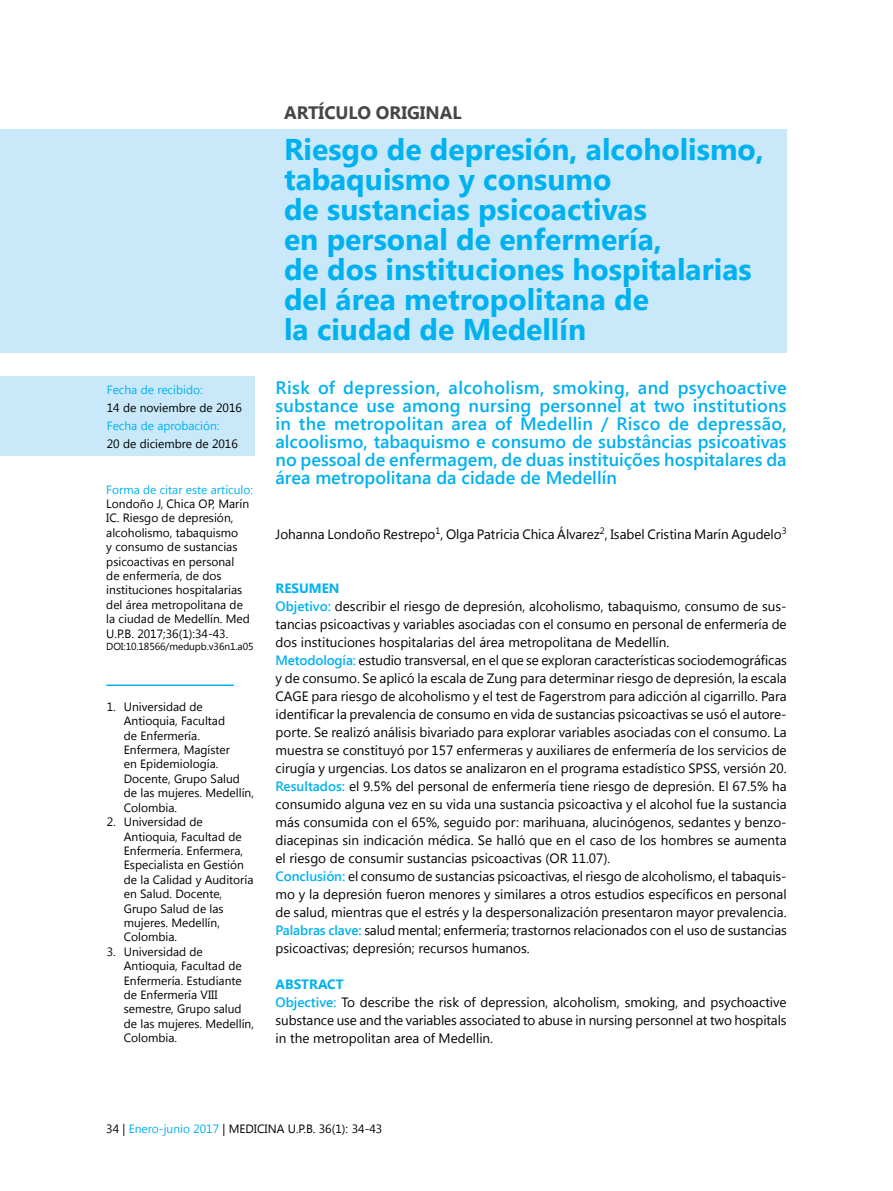
<style>
.page{position:relative;width:893px;height:1191px;background:#fff}
.page>*{position:absolute;margin:0;border:0;box-sizing:border-box;transform-origin:0 0}
.t1{font:700 30px/30px "Segoe UI";color:#00b1f0}
.t2{font:600 18px/18px "Segoe UI";color:#00b1f0;text-align:justify}
.t3{font:700 18px "Segoe UI";color:#464646}
.t4{font:13.5px/18px "Segoe UI";color:#000}
.t5{font:12px/14.4px "Segoe UI";color:#000}
.t6{font:12px "Segoe UI";color:#00b1f0}
.t7{font:10.2px "Segoe UI";letter-spacing:-.01em;color:#000}
.s1{font-weight:700;color:#00b1f0}
.s2{font-weight:600;color:#00b1f0}
.s3{color:#00b1f0}
</style>
<div class="page">
<div style="left:0;top:130px;width:787px;height:223px;background:#c9e8f9"></div>
<div style="left:0;top:376px;width:254px;height:80px;background:#c9e8f9"></div>
<hr style="left:106px;top:684px;width:128px;height:2px;background:#00b1f0">
<p class="t6" style="left:107px;top:382px;width:97px">Fecha de recibido:</p>
<p class="t5" style="left:107px;top:400px;width:137px">14 de noviembre de 2016</p>
<p class="t6" style="left:107px;top:418px;width:114px">Fecha de aprobación:</p>
<p class="t5" style="left:107px;top:436px;width:133px">20 de diciembre de 2016</p>
<p class="t6" style="left:106px;top:481px;width:148px">Forma de citar este artículo:</p>
<p class="t5" style="left:106px;top:496px;width:145px">Londoño J, Chica OP, Marín<br>IC. Riesgo de depresión, alcoholismo, tabaquismo<br>y consumo de sustancias psicoactivas en personal de enfermería, de dos instituciones hospitalarias del área metropolitana de la ciudad de Medellín. Med<br>U.P.B. 2017;36(1):34-43.</p>
<p class="t7" style="left:106px;top:639px;width:149px">DOI:10.18566/medupb.v36n1.a05</p>
<p class="t5" style="left:124px;top:699px;width:132px;text-indent:-17px">1. Universidad de<br>Antioquia, Facultad<br>de Enfermería.<br>Enfermera, Magíster<br>en Epidemiología.<br>Docente, Grupo Salud de las mujeres. Medellín,<br>Colombia.</p>
<p class="t5" style="left:124px;top:814px;width:131px;text-indent:-17px">2. Universidad de<br>Antioquia, Facultad de<br>Enfermería. Enfermera,<br>Especialista en Gestión de la Calidad y Auditoría en Salud. Docente,<br>Grupo Salud de las mujeres. Medellín,<br>Colombia.</p>
<p class="t5" style="left:124px;top:943px;width:132px;text-indent:-17px">3. Universidad de<br>Antioquia, Facultad de<br>Enfermería. Estudiante de Enfermería VIII semestre, Grupo salud de las mujeres. Medellín,<br>Colombia.</p>
<h2 class="t3" style="left:284px;top:100px;width:179px">ARTÍCULO ORIGINAL</h2>
<h1 class="t1" style="left:284px;top:133px;width:481px">Riesgo de depresión, alcoholismo, tabaquismo y consumo<br>de sustancias psicoactivas<br>en personal de enfermería,<br>de dos instituciones hospitalarias del área metropolitana de<br>la ciudad de Medellín</h1>
<p class="t2" style="left:276px;top:378px;width:513px">Risk of depression, alcoholism, smoking, and psychoactive substance use among nursing personnel at two institutions in the metropolitan area of Medellin / Risco de depressão, alcoolismo, tabaquismo e consumo de substâncias psicoativas no pessoal de enfermagem, de duas instituições hospitalares da área metropolitana da cidade de Medellín</p>
<p class="t4" style="left:276px;top:524px;width:513px">Johanna Londoño Restrepo<sup>1</sup>, Olga Patricia Chica Álvarez<sup>2</sup>, Isabel Cristina Marín Agudelo<sup>3</sup></p>
<p class="t4" style="left:276px;top:578px;width:513px"><span class="s1">RESUMEN<br></span><span class="s2">Objetivo:</span> describir el riesgo de depresión, alcoholismo, tabaquismo, consumo de sus&shy;tancias psicoactivas y variables asociadas con el consumo en personal de enfermería de dos instituciones hospitalarias del área metropolitana de Medellín.<br><span class="s2">Metodología:</span> estudio transversal, en el que se exploran características sociodemográficas y de consumo. Se aplicó la escala de Zung para determinar riesgo de depresión, la escala CAGE para riesgo de alcoholismo y el test de Fagerstrom para adicción al cigarrillo. Para identificar la prevalencia de consumo en vida de sustancias psicoactivas se usó el autore&shy;porte. Se realizó análisis bivariado para explorar variables asociadas con el consumo. La muestra se constituyó por 157 enfermeras y auxiliares de enfermería de los servicios de cirugía y urgencias. Los datos se analizaron en el programa estadístico SPSS, versión 20.<br><span class="s2">Resultados:</span> el 9.5% del personal de enfermería tiene riesgo de depresión. El 67.5% ha consumido alguna vez en su vida una sustancia psicoactiva y el alcohol fue la sustancia más consumida con el 65%, seguido por: marihuana, alucinógenos, sedantes y benzo&shy;diacepinas sin indicación médica. Se halló que en el caso de los hombres se aumenta el riesgo de consumir sustancias psicoactivas (OR 11.07).<br><span class="s2">Conclusión:</span> el consumo de sustancias psicoactivas, el riesgo de alcoholismo, el tabaquis&shy;mo y la depresión fueron menores y similares a otros estudios específicos en personal de salud, mientras que el estrés y la despersonalización presentaron mayor prevalencia.<br><span class="s2">Palabras clave:</span> salud mental; enfermería; trastornos relacionados con el uso de sustancias psicoactivas; depresión; recursos humanos.</p>
<p class="t4" style="left:276px;top:974px;width:513px"><span class="s1">ABSTRACT<br></span><span class="s2">Objective:</span> To describe the risk of depression, alcoholism, smoking, and psychoactive substance use and the variables associated to abuse in nursing personnel at two hospitals in the metropolitan area of Medellin.</p>
<p class="t5" style="left:106px;top:1120px;width:278px">34 | <span class="s3">Enero-junio 2017</span> | MEDICINA U.P.B. 36(1): 34-43</p>
</div>
